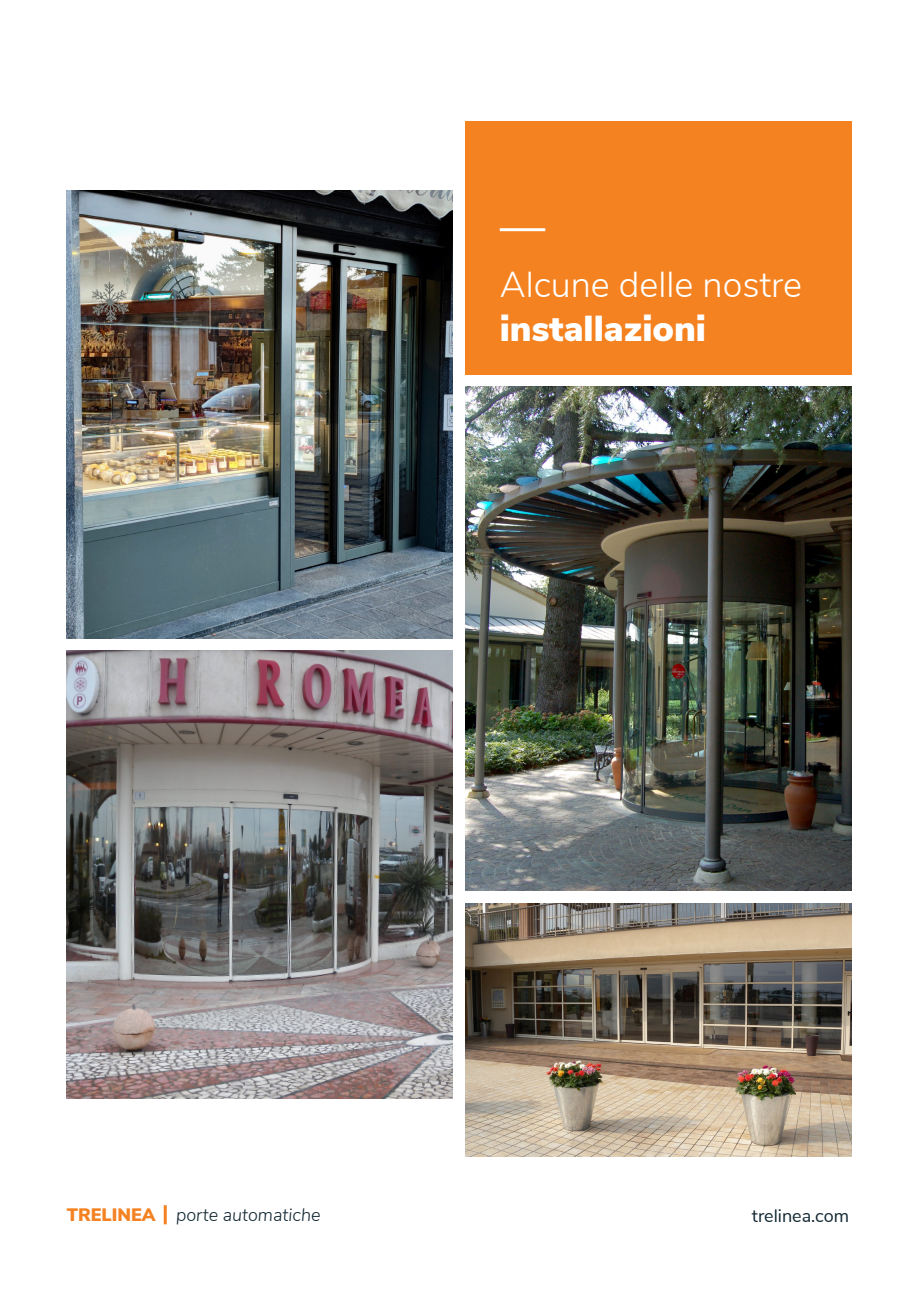
<style>
.page{position:relative;width:906px;height:1289px;background:#fff}
.page>*{position:absolute;margin:0;border:0;box-sizing:border-box;transform-origin:0 0}
.t1{font:300 36px "Nunito Sans";color:#fff}
.t2{font:900 36px "Nunito Sans";color:#fff}
.t3{font:italic 300 18px "Nunito Sans";color:#122833}
.t4{font:18px "Nunito Sans";color:#122833}
.s1{font-weight:900;font-style:normal;color:#f58222}
</style>
<div class="page">
<hr style="left:164px;top:1205px;width:3px;height:19px;background:#f58222">
<img style="left:466px;top:386px;width:386px;height:504px">
<img style="left:466px;top:903px;width:386px;height:253px">
<img style="left:67px;top:651px;width:386px;height:447px">
<img style="left:67px;top:190px;width:386px;height:448px">
<div style="left:466px;top:121px;width:386px;height:254px;background:#f58220"></div>
<hr style="left:500px;top:228px;width:45px;height:3px;background:#fff">
<h1 class="t1" style="left:500px;top:259px;width:304px">Alcune delle nostre</h1>
<h1 class="t2" style="left:500px;top:301px;width:208px">installazioni</h1>
<p class="t3" style="left:67px;top:1201px;width:255px"><span class="s1">TRELINEA</span> porte automatiche</p>
<p class="t4" style="left:752px;top:1202px;width:99px">trelinea.com</p>
</div>
